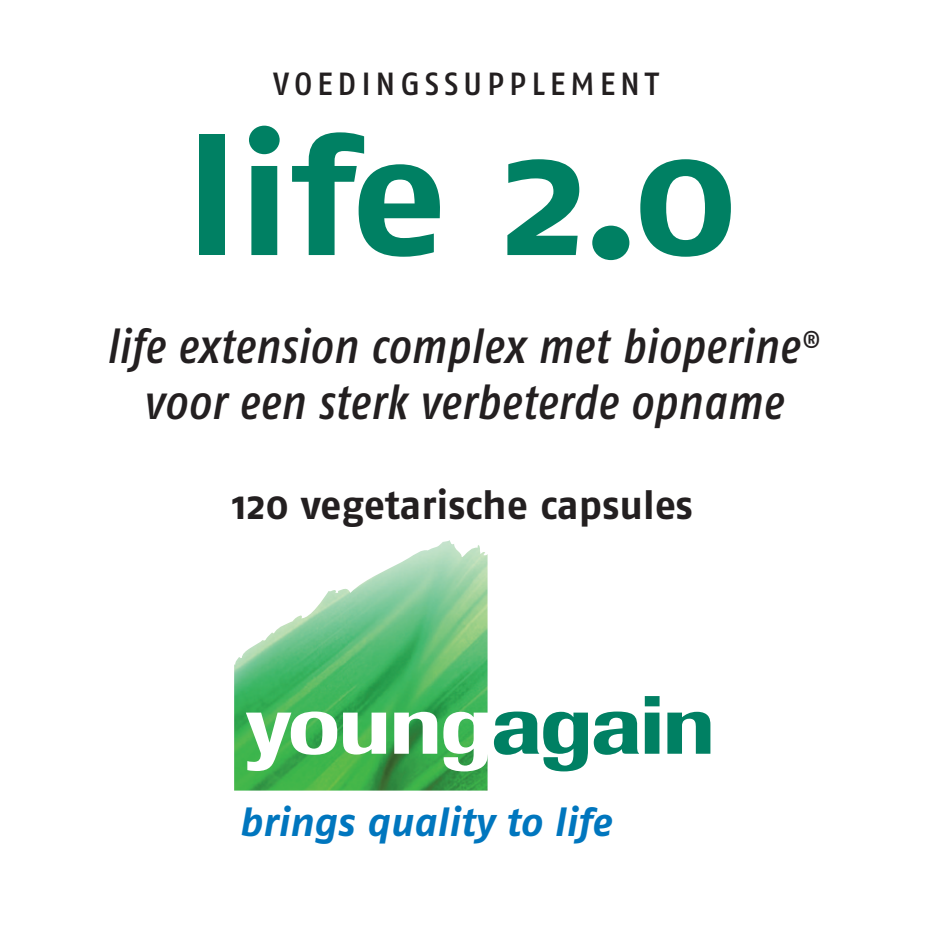
<style>
.page{position:relative;width:934px;height:934px;background:#fff}
.page>*{position:absolute;margin:0;border:0;box-sizing:border-box;transform-origin:0 0}
.t1{font:700 168px "Fago No";color:#008063;scale:1.1 1}
.t2{font:500 82.4px "Imago";letter-spacing:-.02em;color:#fff;scale:1.1 1}
.t3{font:italic 48px/56px "Fago Co Med";letter-spacing:.015em;color:#231f20;text-align:center}
.t4{font:700 40px "Fago No";letter-spacing:-.005em;color:#231f20}
.t5{font:italic 700 39.6px "Fago No";color:#0076be}
.t6{font:32px "Fago No Med";letter-spacing:.15em;color:#231f20}
.s1{color:#008063}
</style>
<div class="page">
<img style="left:234px;top:540px;width:253px;height:250px">
<p class="t6" style="left:273px;top:73px;width:387px">VOEDINGSSUPPLEMENT</p>
<h1 class="t1" style="left:185px;top:137px;width:506px">life 2.0</h1>
<p class="t3" style="left:106px;top:323px;width:714px">life extension complex met bioperine<sup>® </sup>voor een sterk verbeterde opname</p>
<p class="t4" style="left:232px;top:491px;width:462px">120 vegetarische capsules</p>
<h2 class="t2" style="left:246px;top:695px;width:428px">young<span class="s1">again</span></h2>
<p class="t5" style="left:238px;top:808px;width:374px">brings quality to life</p>
</div>
